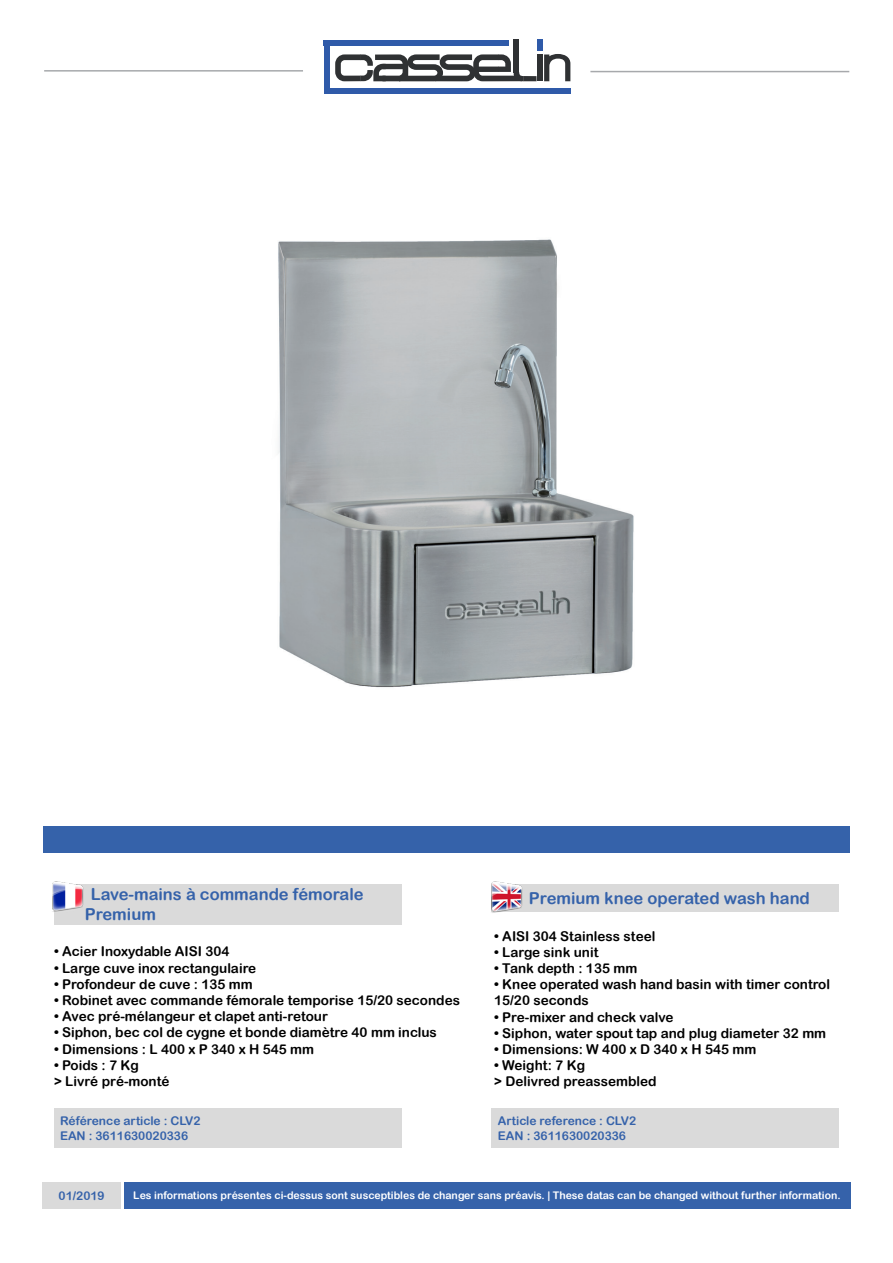
<style>
.page{position:relative;width:893px;height:1263px;background:#fff}
.page>*{position:absolute;margin:0;border:0;box-sizing:border-box;transform-origin:0 0}
.t1{font:16.5px/19.8px "Arial Rounded MT Bold";color:#3562aa}
.t2{font:13.5px/16.2px "Arial Rounded MT Bold";color:#000}
.t3{font:12px/14.4px "Arial Rounded MT Bold";color:#3562aa}
.t4{font:10.5px "Arial Rounded MT Bold";color:#fff}
</style>
<div class="page">
<div style="left:54px;top:1108px;width:347px;height:40px;background:#dadada"></div>
<div style="left:492px;top:1108px;width:347px;height:40px;background:#dadada"></div>
<div style="left:324px;top:43px;width:5px;height:48px;background:#2f5aa9"></div>
<div style="left:324px;top:88px;width:247px;height:6px;background:#2f5aa9"></div>
<div style="left:324px;top:40px;width:185px;height:6px;background:#2f5aa9"></div>
<div style="left:537px;top:55px;width:6px;height:26px;background:#2f3133"></div>
<div style="left:514px;top:40px;width:5px;height:33px;background:#2f3133"></div>
<div style="left:524px;top:76px;width:13px;height:5px;background:#2f3133"></div>
<svg style="left:335px;top:54px;width:189px;height:27px"></svg>
<svg style="left:544px;top:54px;width:26px;height:27px"></svg>
<div style="left:537px;top:40px;width:6px;height:11px;background:#2f5aa9"></div>
<hr style="left:44px;top:70px;width:259px;height:2px;background:#a7a9ac">
<hr style="left:590px;top:71px;width:259px;height:1px;background:#a7a9ac">
<div style="left:124px;top:1182px;width:726px;height:27px;background:#3562aa"></div>
<div style="left:42px;top:1182px;width:79px;height:27px;background:#dadada"></div>
<div style="left:43px;top:826px;width:807px;height:27px;background:#3562aa"></div>
<img style="left:491px;top:881px;width:33px;height:32px">
<img style="left:52px;top:881px;width:32px;height:34px">
<img style="left:278px;top:239px;width:356px;height:449px">
<p class="t1" style="left:85px;top:884px;width:280px;text-indent:6px">Lave-mains à commande fémorale<br>Premium</p>
<p class="t1" style="left:529px;top:888px;width:282px">Premium knee operated wash hand</p>
<p class="t2" style="left:54px;top:943px;width:177px">• Acier Inoxydable AISI 304</p>
<p class="t2" style="left:54px;top:959px;width:204px">• Large cuve inox rectangulaire</p>
<p class="t2" style="left:54px;top:976px;width:200px">• Profondeur de cuve : 135 mm</p>
<p class="t2" style="left:54px;top:992px;width:407px">• Robinet avec commande fémorale temporise 15/20 secondes</p>
<p class="t2" style="left:54px;top:1008px;width:276px">• Avec pré-mélangeur et clapet anti-retour</p>
<p class="t2" style="left:54px;top:1024px;width:384px">• Siphon, bec col de cygne et bonde diamètre 40 mm inclus</p>
<p class="t2" style="left:54px;top:1040px;width:262px">• Dimensions : L 400 x P 340 x H 545 mm</p>
<p class="t2" style="left:54px;top:1057px;width:117px">• Poids : 7 Kg<br>&gt; Livré pré-monté</p>
<p class="t2" style="left:494px;top:927px;width:163px">• AISI 304 Stainless steel</p>
<p class="t2" style="left:494px;top:944px;width:106px">• Large sink unit</p>
<p class="t2" style="left:494px;top:960px;width:145px">• Tank depth : 135 mm</p>
<p class="t2" style="left:494px;top:976px;width:337px">• Knee operated wash hand basin with timer control<br>15/20 seconds</p>
<p class="t2" style="left:494px;top:1008px;width:181px">• Pre-mixer and check valve</p>
<p class="t2" style="left:494px;top:1025px;width:334px">• Siphon, water spout tap and plug diameter 32 mm</p>
<p class="t2" style="left:494px;top:1041px;width:264px">• Dimensions: W 400 x D 340 x H 545 mm</p>
<p class="t2" style="left:494px;top:1057px;width:164px">• Weight: 7 Kg<br>&gt; Delivred preassembled</p>
<p class="t3" style="left:60px;top:1113px;width:142px">Référence article : CLV2<br>EAN : 3611630020336</p>
<p class="t3" style="left:498px;top:1113px;width:140px">Article reference : CLV2<br>EAN : 3611630020336</p>
<p class="t3" style="left:59px;top:1188px;width:48px">01/2019</p>
<p class="t4" style="left:134px;top:1189px;width:709px">Les informations présentes ci-dessus sont susceptibles de changer sans préavis. | These datas can be changed without further information.</p>
</div>
